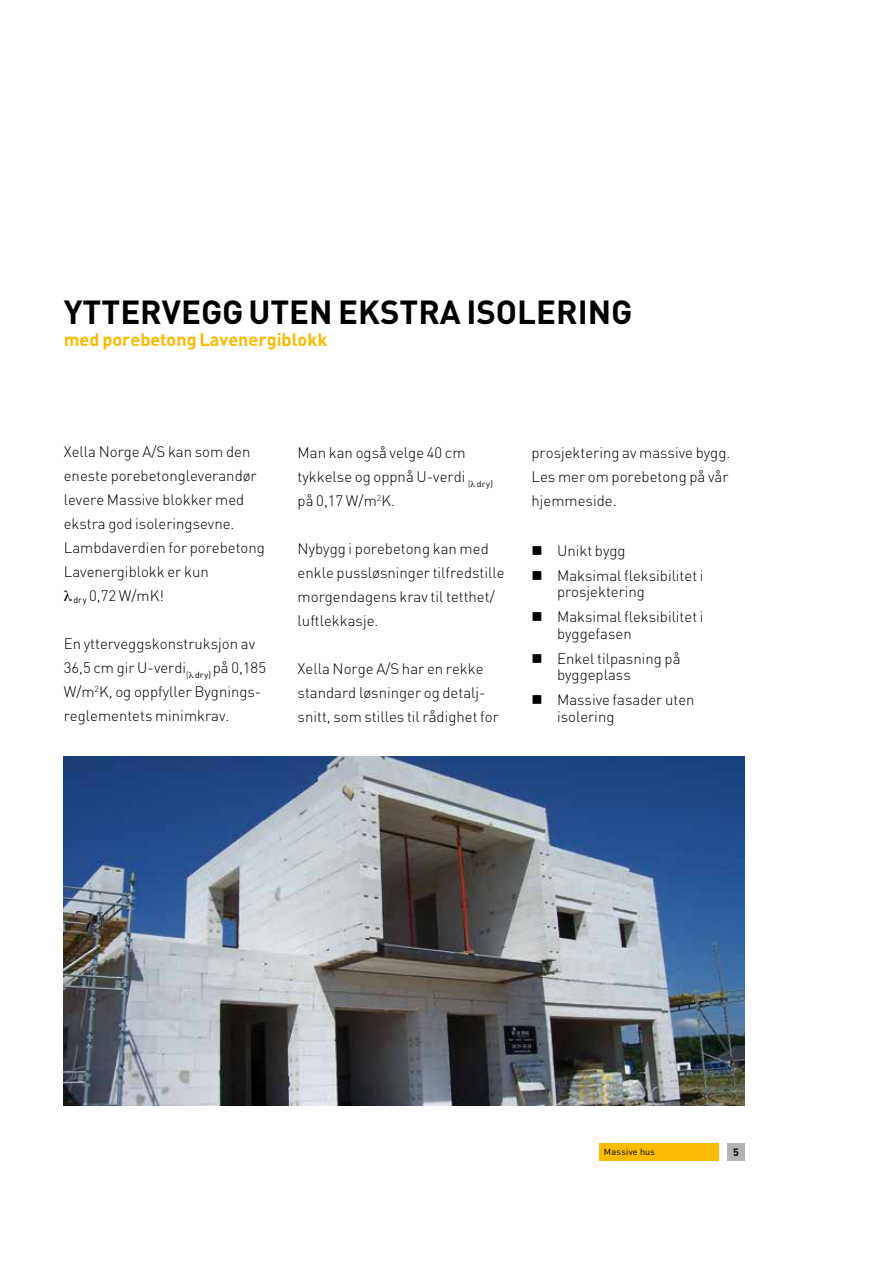
<style>
.page{position:relative;width:893px;height:1263px;background:#fff}
.page>*{position:absolute;margin:0;border:0;box-sizing:border-box;transform-origin:0 0}
.t1{font:700 33px "DIN";color:#000}
.t2{font:700 18px "DIN";color:#fabb00}
.t3{font:300 15px/24px "DIN";color:#000}
.t4{font:700 10.5px "DIN";color:#000}
.t5{font:9px "DIN";letter-spacing:.03em;color:#000}
</style>
<div class="page">
<div style="left:727px;top:1144px;width:17px;height:17px;background:#b1b3b4"></div>
<div style="left:600px;top:1144px;width:119px;height:17px;background:#fabb00"></div>
<img style="left:64px;top:756px;width:680px;height:350px">
<h1 class="t1" style="left:64px;top:291px;width:570px">YTTERVEGG UTEN EKSTRA ISOLERING</h1>
<p class="t2" style="left:64px;top:328px;width:265px">med porebetong Lavenergiblokk</p>
<p class="t3" style="left:64px;top:440px;width:188px">Xella Norge A/S kan som den</p>
<p class="t3" style="left:64px;top:464px;width:194px">eneste porebetongleverandør</p>
<p class="t3" style="left:64px;top:488px;width:182px">levere Massive blokker med</p>
<p class="t3" style="left:64px;top:512px;width:172px">ekstra god isoleringsevne.</p>
<p class="t3" style="left:64px;top:536px;width:203px">Lambdaverdien for porebetong</p>
<p class="t3" style="left:64px;top:560px;width:146px">Lavenergiblokk er kun</p>
<p class="t3" style="left:74px;top:584px;width:92px"><sub>dry</sub> 0,72 W/mK!</p>
<p class="t3" style="left:64px;top:632px;width:204px">En ytterveggskonstruksjon av<br>36,5 cm gir U-verdi<sub>(</sub> <sub>dry)</sub> på 0,185<br>W/m<sup>2</sup>K, og oppfyller Bygnings&shy;reglementets minimkrav.</p>
<p class="t3" style="left:298px;top:440px;width:197px">Man kan også velge 40 cm tykkelse og oppnå U-verdi <sub>(</sub> <sub>dry) </sub>på 0,17 W/m<sup>2</sup>K.</p>
<p class="t3" style="left:298px;top:536px;width:208px">Nybygg i porebetong kan med enkle pussløsninger tilfredstille morgendagens krav til tetthet/ luftlekkasje.</p>
<p class="t3" style="left:298px;top:656px;width:203px">Xella Norge A/S har en rekke standard løsninger og detalj&shy;snitt, som stilles til rådighet for</p>
<p class="t3" style="left:531px;top:440px;width:200px">prosjektering av massive bygg.<br>Les mer om porebetong på vår hjemmeside.</p>
<p class="t3" style="left:531px;top:538px;width:96px">■ Unikt bygg</p>
<p class="t3" style="left:557px;top:567px;width:148px;line-height:16.5px;text-indent:-26px">■ Maksimal fleksibilitet i prosjektering</p>
<p class="t3" style="left:557px;top:608px;width:148px;line-height:16.5px;text-indent:-26px">■ Maksimal fleksibilitet i byggefasen</p>
<p class="t3" style="left:557px;top:650px;width:125px;line-height:16.5px;text-indent:-26px">■ Enkel tilpasning på byggeplass</p>
<p class="t3" style="left:557px;top:691px;width:139px;line-height:16.5px;text-indent:-26px">■ Massive fasader uten isolering</p>
<p class="t5" style="left:604px;top:1146px;width:53px">Massive hus</p>
<p class="t4" style="left:733px;top:1145px;width:7px">5</p>
</div>
